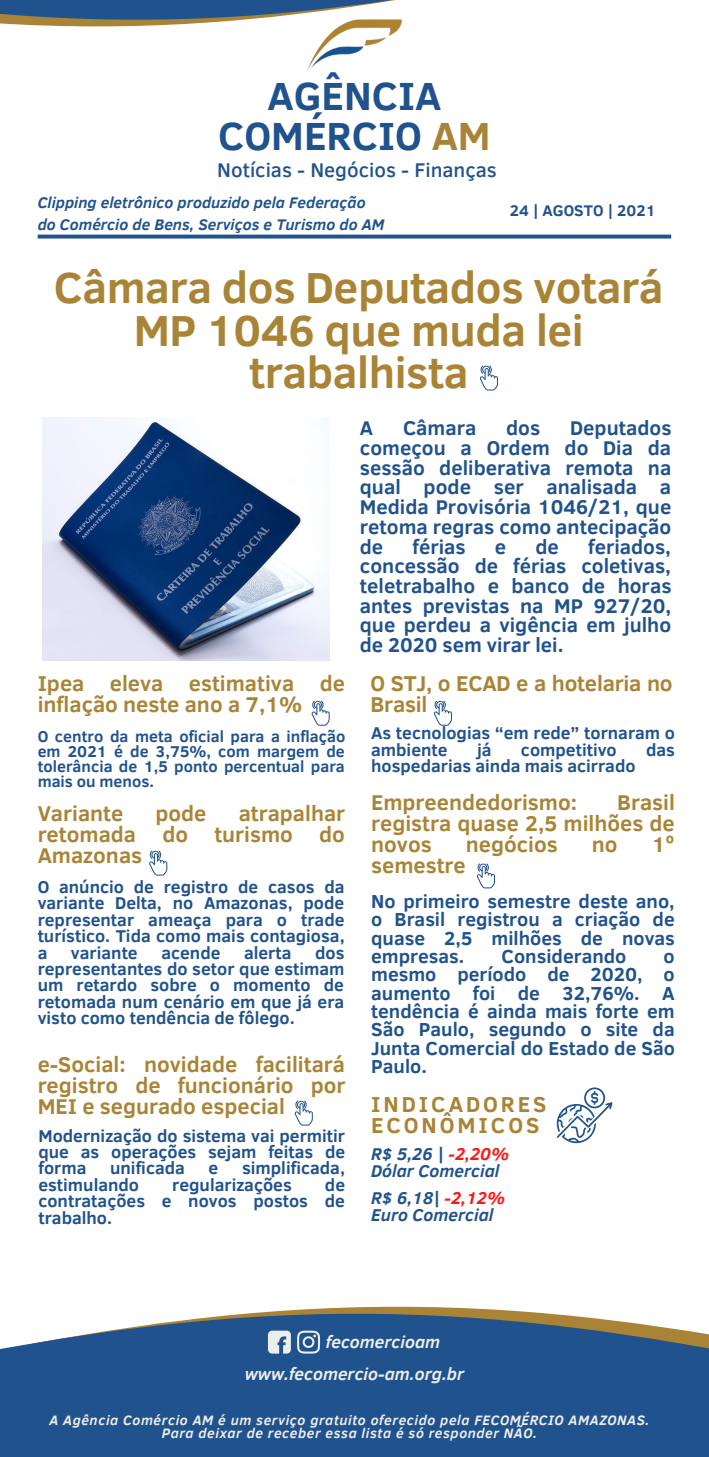
<style>
.page{position:relative;width:709px;height:1457px;background:#fff}
.page>*{position:absolute;margin:0;border:0;box-sizing:border-box;transform-origin:0 0}
.t1{font:700 44.54px/42.7px "Clear Sans";letter-spacing:-.01em;color:#aa8436;text-align:center}
.t2{font:700 40.25px "Clear Sans";color:#20528d}
.t3{font:700 22.22px "Clear Sans";letter-spacing:.135em;color:#aa8436}
.t4{font:700 22.05px/21px "Clear Sans";letter-spacing:-.01em;color:#aa8436}
.t5{font:700 21.88px/21px "Clear Sans";color:#aa8436;text-align:justify}
.t6{font:700 20.39px/19.7px "Clear Sans";color:#20528d;text-align:justify}
.t7{font:500 20.3px "Clear Sans";color:#20528d}
.t8{font:700 19.25px/18.4px "Clear Sans";color:#20528d;text-align:justify}
.t9{font:700 17.5px/16.4px "Clear Sans";color:#20528d;text-align:justify}
.t10{font:italic 700 17.5px "Clear Sans";color:#20528d}
.t11{font:italic 700 17.5px "Clear Sans";color:#eceded}
.t12{font:700 16.01px/15px "Clear Sans";color:#20528d;text-align:justify}
.t13{font:italic 700 15.75px "Clear Sans";color:#20528d}
.t14{font:700 15.75px "Clear Sans";color:#20528d}
.t15{font:italic 700 14px "Clear Sans";letter-spacing:.04em;color:#eceded}
.s1{color:#aa8436}
.s2{color:#ff1616}
</style>
<div class="page">
<svg style="left:38px;top:235px;width:633px;height:4px;fill:#20528d"></svg>
<svg style="left:311px;top:700px;width:19px;height:26px"></svg>
<svg style="left:434px;top:700px;width:18px;height:26px"></svg>
<svg style="left:149px;top:850px;width:18px;height:26px"></svg>
<svg style="left:0;top:1306px;width:709px;height:151px;fill:#20528d"></svg>
<svg style="left:0;top:0;width:395px;height:27px"></svg>
<svg style="left:268px;top:1331px;width:23px;height:23px"></svg>
<svg style="left:297px;top:1331px;width:23px;height:22px"></svg>
<svg style="left:477px;top:863px;width:18px;height:25px"></svg>
<svg style="left:294px;top:1100px;width:19px;height:26px"></svg>
<svg style="left:556px;top:1087px;width:56px;height:56px"></svg>
<img style="left:302px;top:13px;width:101px;height:57px">
<svg style="left:480px;top:365px;width:18px;height:25px"></svg>
<img style="left:42px;top:417px;width:287px;height:243px">
<p class="t2" style="left:267px;top:67px;width:175px">AGÊNCIA</p>
<p class="t2" style="left:218px;top:107px;width:274px">COMÉRCIO <span class="s1">AM</span></p>
<p class="t7" style="left:217px;top:155px;width:281px">Notícias - Negócios - Finanças</p>
<p class="t13" style="left:38px;top:191px;width:329px">Clipping eletrônico produzido pela Federação</p>
<p class="t13" style="left:38px;top:213px;width:348px">do Comércio de Bens, Serviços e Turismo do AM</p>
<p class="t14" style="left:510px;top:199px;width:147px">24 | AGOSTO | 2021</p>
<p class="t1" style="left:54px;top:264px;width:611px">Câmara dos Deputados votará<br>MP 1046 que muda lei trabalhista</p>
<p class="t5" style="left:38px;top:672px;width:309px">Ipea eleva estimativa de inflação neste ano a 7,1%</p>
<p class="t12" style="left:38px;top:727px;width:309px">O centro da meta oficial para a inflação em 2021 é de 3,75%, com margem de tolerância de 1,5 ponto percentual para mais ou menos.</p>
<p class="t5" style="left:38px;top:802px;width:309px;text-indent:201px">atrapalhar retomada do turismo do Amazonas</p>
<p class="t9" style="left:38px;top:878px;width:308px">O anúncio de registro de casos da variante Delta, no Amazonas, pode representar ameaça para o trade turístico. Tida como mais contagiosa, a</p>
<p class="t5" style="left:38px;top:802px;width:87px">Variante</p>
<p class="t5" style="left:155px;top:802px;width:52px">pode</p>
<p class="t9" style="left:38px;top:943px;width:308px;text-indent:277px">dos representantes do setor que estimam um retardo sobre o momento de retomada num cenário em que já era visto como tendência de fôlego.</p>
<p class="t9" style="left:71px;top:943px;width:68px">variante</p>
<p class="t9" style="left:161px;top:943px;width:61px">acende</p>
<p class="t9" style="left:244px;top:943px;width:49px">alerta</p>
<p class="t5" style="left:38px;top:1052px;width:309px">e-Social: novidade facilitará registro de funcionário por MEI e segurado especial</p>
<p class="t9" style="left:38px;top:1126px;width:308px">Modernização do sistema vai permitir que as operações sejam feitas de forma</p>
<p class="t9" style="left:110px;top:1159px;width:76px">unificada</p>
<p class="t9" style="left:209px;top:1159px;width:11px">e</p>
<p class="t9" style="left:242px;top:1159px;width:104px">simplificada,</p>
<p class="t9" style="left:38px;top:1175px;width:102px">estimulando</p>
<p class="t9" style="left:172px;top:1175px;width:121px">regularizações</p>
<p class="t9" style="left:38px;top:1175px;width:308px;text-indent:286px">de contratações e novos postos de trabalho.</p>
<p class="t6" style="left:360px;top:417px;width:15px">A</p>
<p class="t6" style="left:403px;top:417px;width:75px">Câmara</p>
<p class="t6" style="left:506px;top:417px;width:36px">dos</p>
<p class="t6" style="left:360px;top:417px;width:313px;text-indent:210px">Deputados começou a Ordem do Dia da sessão deliberativa remota na qual pode ser analisada a Medida Provisória 1046/21, que retoma regras como antecipação de</p>
<p class="t6" style="left:412px;top:535px;width:55px">férias</p>
<p class="t6" style="left:495px;top:535px;width:13px">e</p>
<p class="t6" style="left:535px;top:535px;width:25px">de</p>
<p class="t6" style="left:360px;top:535px;width:313px;text-indent:228px">feriados, concessão de férias coletivas, teletrabalho e banco de horas antes previstas na MP 927/20, que perdeu a vigência em julho de 2020 sem virar lei.</p>
<p class="t4" style="left:370px;top:672px;width:304px">O STJ, o ECAD e a hotelaria no<br>Brasil</p>
<p class="t9" style="left:371px;top:724px;width:305px">As tecnologias “em rede” tornaram o ambiente</p>
<p class="t9" style="left:477px;top:741px;width:16px">já</p>
<p class="t9" style="left:521px;top:741px;width:97px">competitivo</p>
<p class="t9" style="left:646px;top:741px;width:30px">das</p>
<p class="t9" style="left:371px;top:757px;width:266px">hospedarias ainda mais acirrado</p>
<p class="t5" style="left:371px;top:791px;width:305px;text-indent:246px">Brasil registra quase 2,5 milhões de novos</p>
<p class="t5" style="left:371px;top:791px;width:207px">Empreendedorismo:</p>
<p class="t5" style="left:466px;top:833px;width:93px">negócios</p>
<p class="t5" style="left:592px;top:833px;width:27px">no</p>
<p class="t5" style="left:652px;top:833px;width:24px">1º</p>
<p class="t5" style="left:371px;top:854px;width:96px">semestre</p>
<p class="t8" style="left:371px;top:891px;width:305px">No primeiro semestre deste ano, o Brasil registrou a criação de quase 2,5 milhões de novas empresas.</p>
<p class="t8" style="left:501px;top:946px;width:126px">Considerando</p>
<p class="t8" style="left:371px;top:946px;width:305px;text-indent:292px">o mesmo período de 2020, o aumento foi de 32,76%. A tendência é ainda mais forte em São Paulo, segundo o site da Junta Comercial do Estado de São Paulo.</p>
<p class="t3" style="left:371px;top:1088px;width:177px">INDICADORES</p>
<p class="t3" style="left:371px;top:1109px;width:170px">ECONÔMICOS</p>
<p class="t10" style="left:371px;top:1141px;width:139px">R$ 5,26 | <span class="s2">-2,20%</span></p>
<p class="t10" style="left:371px;top:1158px;width:130px">Dólar Comercial</p>
<p class="t10" style="left:371px;top:1185px;width:135px">R$ 6,18| <span class="s2">-2,12%</span></p>
<p class="t10" style="left:371px;top:1202px;width:124px">Euro Comercial</p>
<p class="t11" style="left:326px;top:1329px;width:116px">fecomercioam</p>
<p class="t11" style="left:245px;top:1361px;width:221px">www.fecomercio-am.org.br</p>
<p class="t15" style="left:49px;top:1409px;width:601px">A Agência Comércio AM é um serviço gratuito oferecido pela FECOMÉRCIO AMAZONAS.</p>
<p class="t15" style="left:162px;top:1423px;width:377px">Para deixar de receber essa lista é só responder NÃO.</p>
</div>
